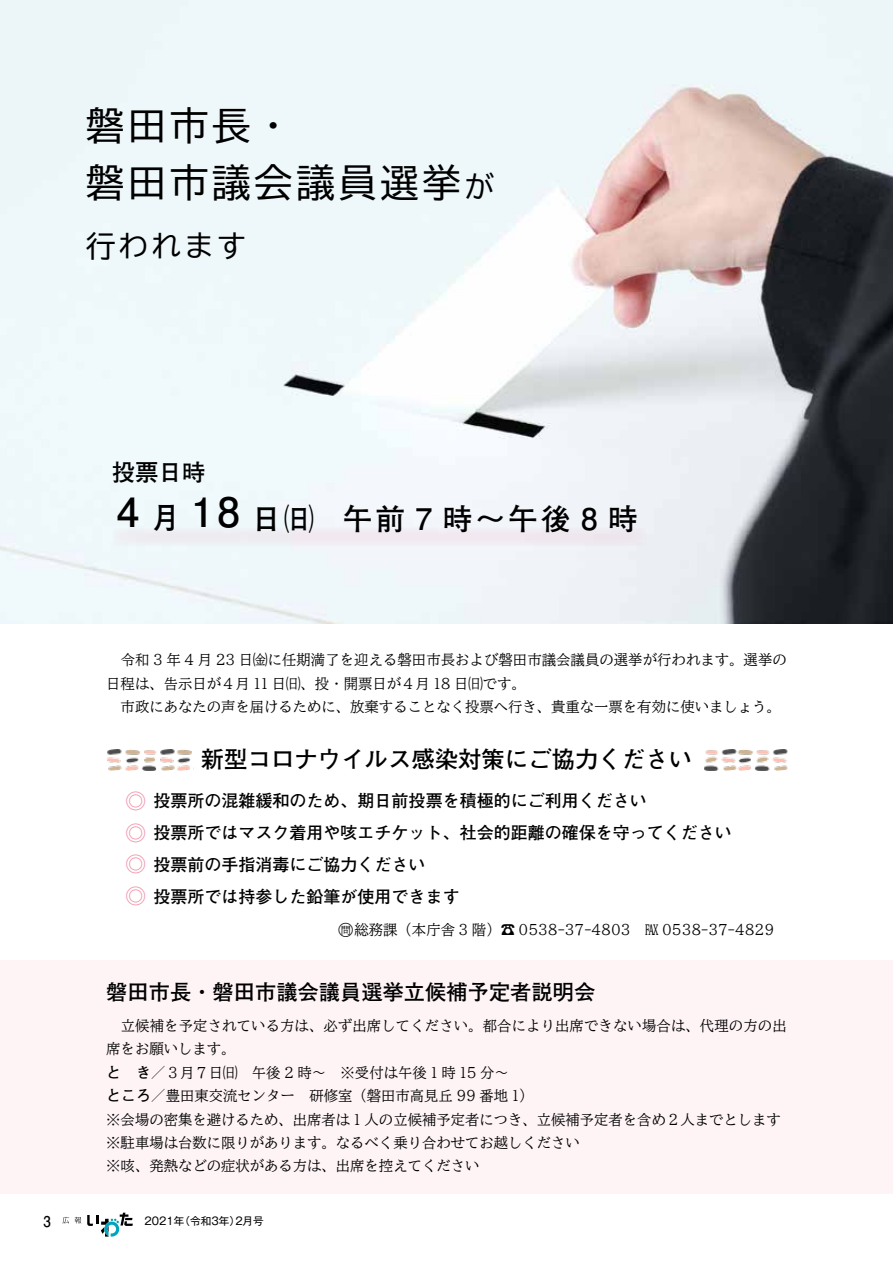
<style>
.page{position:relative;width:893px;height:1263px;background:#fff}
.page>*{position:absolute;margin:0;border:0;box-sizing:border-box;transform-origin:0 0}
.t1{font:38.25px/57.4px "BIZ UD Gothic";letter-spacing:.1em;color:#000}
.t2{font:700 29.7px "Futo Go B101 Pro";letter-spacing:.35em;color:#000}
.t3{font:29.7px "BIZ UD Gothic";letter-spacing:.1em;color:#000}
.t4{font:700 23.4px "Futo Go B101 Pro";color:#000}
.t5{font:700 21.3px "Futo Go B101 Pro";color:#000}
.t6{font:700 16.95px/32px "Futo Go B101 Pro";color:#000}
.t7{font:700 14.85px "Futo Go B101 Pro";color:#000;scale:.9 1}
.t8{font:14.4px/23.4px "BIZ UD Mincho Medium";color:#000}
.t9{font:14.4px "BIZ UDP Mincho Medium";color:#000}
.t10{font:10.65px "Gothic MB101 Pro";color:#000}
.s1{font-size:29.7px}
.s2{font-size:40.35px}
.s3{font-family:"BIZ UDP Mincho Medium"}
.s4{font-family:"Shin M Go Pro";font-weight:900;font-size:21.3px;color:#ef8fa5}
.s5{font-family:"BIZ UD Mincho Medium";font-size:15.9px}
.s6{font-family:"BIZ UD Mincho Medium";font-size:10.05px}
.s7{font-family:"BIZ UD Mincho Medium"}
.s8{font-family:"BIZ UD Mincho Medium";font-size:13.8px}
.s9{font-family:"Futo Go B101 Pro";font-weight:700;font-size:14.85px}
</style>
<div class="page">
<img style="left:0;top:0;width:893px;height:623px">
<div style="left:0;top:960px;width:893px;height:234px;background:#fef4f6"></div>
<div style="left:112px;top:527px;width:535px;height:19px;background:#efebf1"></div>
<svg style="left:62px;top:1217px;width:7px;height:6px"></svg>
<svg style="left:75px;top:1217px;width:6px;height:6px"></svg>
<svg style="left:87px;top:1213px;width:46px;height:23px"></svg>
<img style="left:107px;top:749px;width:85px;height:21px">
<img style="left:704px;top:749px;width:84px;height:21px">
<h1 class="t1" style="left:86px;top:97px;width:410px">磐田市長・<br>磐田市議会議員選挙<span class="s1">が</span></h1>
<h2 class="t3" style="left:86px;top:231px;width:162px">行われます</h2>
<h3 class="t4" style="left:112px;top:453px;width:95px">投票日時</h3>
<h2 class="t2" style="left:117px;top:495px;width:522px"><span class="s2">4</span>月<span class="s2">18</span>日㈰ 午前7時～午後8時</h2>
<p class="t8" style="left:106px;top:648px;width:682px">　令和 <span class="s3">3</span> 年 <span class="s3">4</span> 月 <span class="s3">23</span> 日㈮に任期満了を迎える磐田市長および磐田市議会議員の選挙が行われます。選挙の日程は、告示日が４月 <span class="s3">11</span> 日㈰、投・開票日が４月 <span class="s3">18</span> 日㈰です。<br>　市政にあなたの声を届けるために、放棄することなく投票へ行き、貴重な一票を有効に使いましょう。</p>
<h3 class="t4" style="left:201px;top:740px;width:493px">新型コロナウイルス感染対策にご協力ください</h3>
<p class="t6" style="left:125px;top:782px;width:608px"><span class="s4">◎</span> 投票所の混雑緩和のため、期日前投票を積極的にご利用ください<br><span class="s4">◎</span> 投票所ではマスク着用や咳エチケット、社会的距離の確保を守ってください<span class="s4">◎</span> 投票前の手指消毒にご協力ください<br><span class="s4">◎</span> 投票所では持参した鉛筆が使用できます</p>
<p class="t9" style="left:338px;top:923px;width:438px"><span class="s5">○</span><span class="s6">問</span><span class="s7">総務課（本庁舎</span> 3 <span class="s7">階）☎</span> 0538-37-4803 <span class="s8">℻</span> 0538-37-4829</p>
<h3 class="t5" style="left:106px;top:975px;width:490px">磐田市長・磐田市議会議員選挙立候補予定者説明会</h3>
<p class="t8" style="left:106px;top:1014px;width:682px">　立候補を予定されている方は、必ず出席してください。都合により出席できない場合は、代理の方の出席をお願いします。<br><span class="s9">と　き／</span>３月７日㈰　午後 <span class="s3">2</span> 時～　※受付は午後 <span class="s3">1</span> 時 <span class="s3">15</span> 分～<br><span class="s9">ところ／</span>豊田東交流センター　研修室（磐田市高見丘 <span class="s3">99</span> 番地 <span class="s3">1</span>）<br>※会場の密集を避けるため、出席者は１人の立候補予定者につき、立候補予定者を含め２人までとします※駐車場は台数に限りがあります。なるべく乗り合わせてお越しください<br>※咳、発熱などの症状がある方は、出席を控えてください</p>
<p class="t7" style="left:44px;top:1209px;width:10px">3</p>
<p class="t10" style="left:145px;top:1212px;width:121px">2021年（令和3年）2月号</p>
</div>
